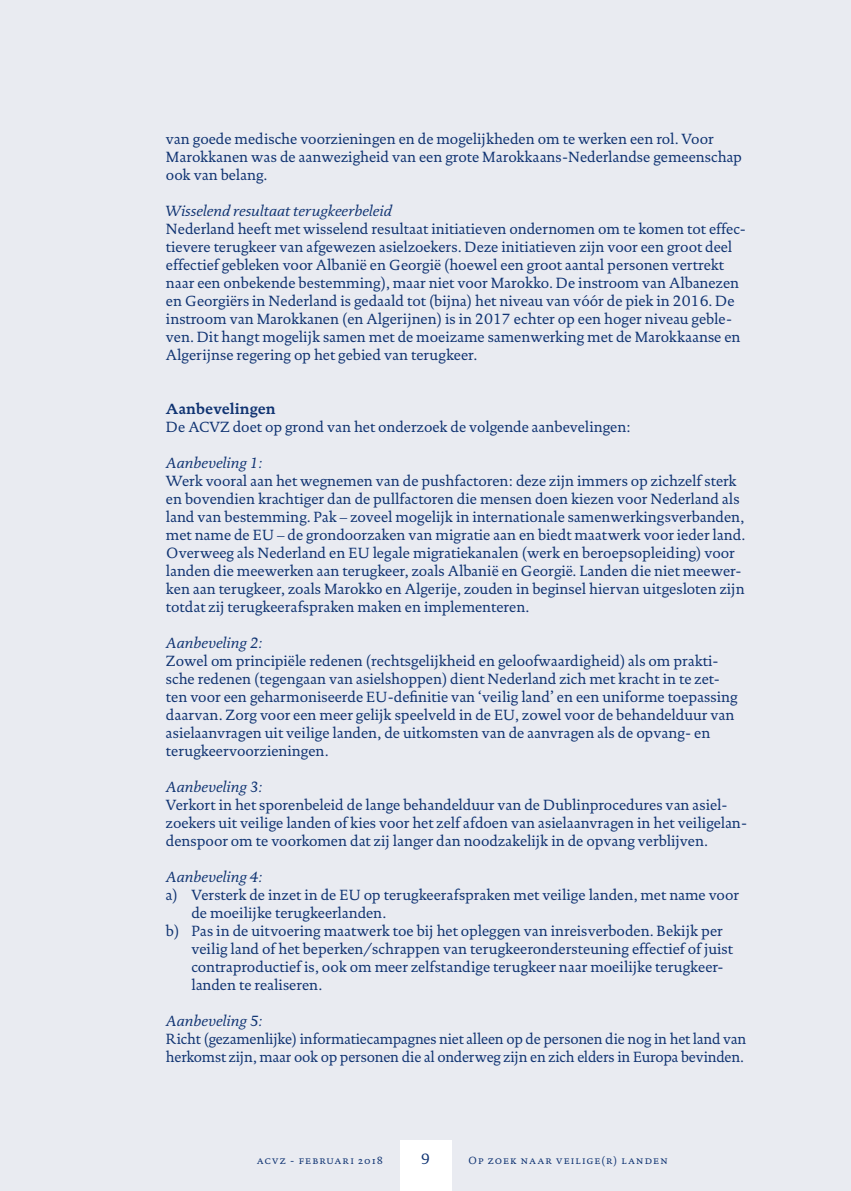
<style>
.page{position:relative;width:851px;height:1191px;background:#fff}
.page>*{position:absolute;margin:0;border:0;box-sizing:border-box;transform-origin:0 0}
.Body_tekst{font:15px/18px "DTL Documenta T";color:#0f3372}
.Body_tekst_inspring{font:15px/18px "DTL Documenta T";color:#0f3372}
.Body_tekst-2{font:italic 15px "DTL Documenta T";color:#0f3372}
._04_Kop_Alinea_bold{font:700 15px "DTL Documenta T";color:#0f3372}
.t1{font:10.5px "DTL Documenta T Caps";letter-spacing:.105em;color:#0f3372}
</style>
<div class="page">
<div style="left:0;top:0;width:850px;height:1191px;background:#e9ebf1"></div>
<div style="left:400px;top:1140px;width:51px;height:51px;background:#fff"></div>
<p class="Body_tekst" style="left:166px;top:130px;width:577px">van goede medische voorzieningen en de mogelijkheden om te werken een rol. Voor<br>Marokkanen was de aanwezigheid van een grote Marokkaans-Nederlandse gemeenschap ook van belang.</p>
<p class="Body_tekst-2" style="left:166px;top:202px;width:227px">Wisselend resultaat terugkeerbeleid</p>
<p class="Body_tekst" style="left:166px;top:220px;width:581px">Nederland heeft met wisselend resultaat initiatieven ondernomen om te komen tot effec&shy;tievere terugkeer van afgewezen asielzoekers. Deze initiatieven zijn voor een groot deel effectief gebleken voor Albanië en Georgië (hoewel een groot aantal personen vertrekt naar een onbekende bestemming), maar niet voor Marokko. De instroom van Albanezen en Georgiërs in Nederland is gedaald tot (bijna) het niveau van vóór de piek in 2016. De instroom van Marokkanen (en Algerijnen) is in 2017 echter op een hoger niveau geble&shy;ven. Dit hangt mogelijk samen met de moeizame samenwerking met de Marokkaanse en Algerijnse regering op het gebied van terugkeer.</p>
<p class="_04_Kop_Alinea_bold" style="left:166px;top:400px;width:111px">Aanbevelingen</p>
<p class="Body_tekst" style="left:166px;top:418px;width:466px">De ACVZ doet op grond van het onderzoek de volgende aanbevelingen:</p>
<p class="Body_tekst-2" style="left:166px;top:454px;width:98px">Aanbeveling 1:</p>
<p class="Body_tekst" style="left:166px;top:472px;width:580px">Werk vooral aan het wegnemen van de pushfactoren: deze zijn immers op zichzelf sterk en bovendien krachtiger dan de pullfactoren die mensen doen kiezen voor Nederland als land van bestemming. Pak – zoveel mogelijk in internationale samenwerkingsverbanden, met name de EU – de grondoorzaken van migratie aan en biedt maatwerk voor ieder land.<br>Overweeg als Nederland en EU legale migratiekanalen (werk en beroepsopleiding) voor landen die meewerken aan terugkeer, zoals Albanië en Georgië. Landen die niet meewer&shy;ken aan terugkeer, zoals Marokko en Algerije, zouden in beginsel hiervan uitgesloten zijn totdat zij terugkeerafspraken maken en implementeren.</p>
<p class="Body_tekst-2" style="left:166px;top:634px;width:98px">Aanbeveling 2:</p>
<p class="Body_tekst" style="left:166px;top:652px;width:573px">Zowel om principiële redenen (rechtsgelijkheid en geloofwaardigheid) als om prakti&shy;sche redenen (tegengaan van asielshoppen) dient Nederland zich met kracht in te zet&shy;ten voor een geharmoniseerde EU-definitie van ‘veilig land’ en een uniforme toepassing daarvan. Zorg voor een meer gelijk speelveld in de EU, zowel voor de behandelduur van asielaanvragen uit veilige landen, de uitkomsten van de aanvragen als de opvang- en terugkeervoorzieningen.</p>
<p class="Body_tekst-2" style="left:166px;top:778px;width:98px">Aanbeveling 3:</p>
<p class="Body_tekst" style="left:166px;top:796px;width:582px">Verkort in het sporenbeleid de lange behandelduur van de Dublinprocedures van asiel&shy;zoekers uit veilige landen of kies voor het zelf afdoen van asielaanvragen in het veiligelan&shy;denspoor om te voorkomen dat zij langer dan noodzakelijk in de opvang verblijven.</p>
<p class="Body_tekst-2" style="left:166px;top:868px;width:98px">Aanbeveling 4:</p>
<p class="Body_tekst_inspring" style="left:191px;top:886px;width:549px;text-indent:-26px">a) Versterk de inzet in de EU op terugkeerafspraken met veilige landen, met name voor de moeilijke terugkeerlanden.</p>
<p class="Body_tekst_inspring" style="left:191px;top:922px;width:543px;text-indent:-26px">b) Pas in de uitvoering maatwerk toe bij het opleggen van inreisverboden. Bekijk per veilig land of het beperken/schrappen van terugkeerondersteuning effectief of juist contraproductief is, ook om meer zelfstandige terugkeer naar moeilijke terugkeer&shy;landen te realiseren.</p>
<p class="Body_tekst-2" style="left:166px;top:1012px;width:98px">Aanbeveling 5:</p>
<p class="Body_tekst" style="left:166px;top:1030px;width:582px">Richt (gezamenlijke) informatiecampagnes niet alleen op de personen die nog in het land van herkomst zijn, maar ook op personen die al onderweg zijn en zich elders in Europa bevinden.</p>
<p class="t1" style="left:257px;top:1154px;width:127px">acvz - februari 2018</p>
<p class="Body_tekst" style="left:421px;top:1150px;width:10px">9</p>
<p class="t1" style="left:468px;top:1154px;width:201px">Op zoek naar veilige(r) landen</p>
</div>
